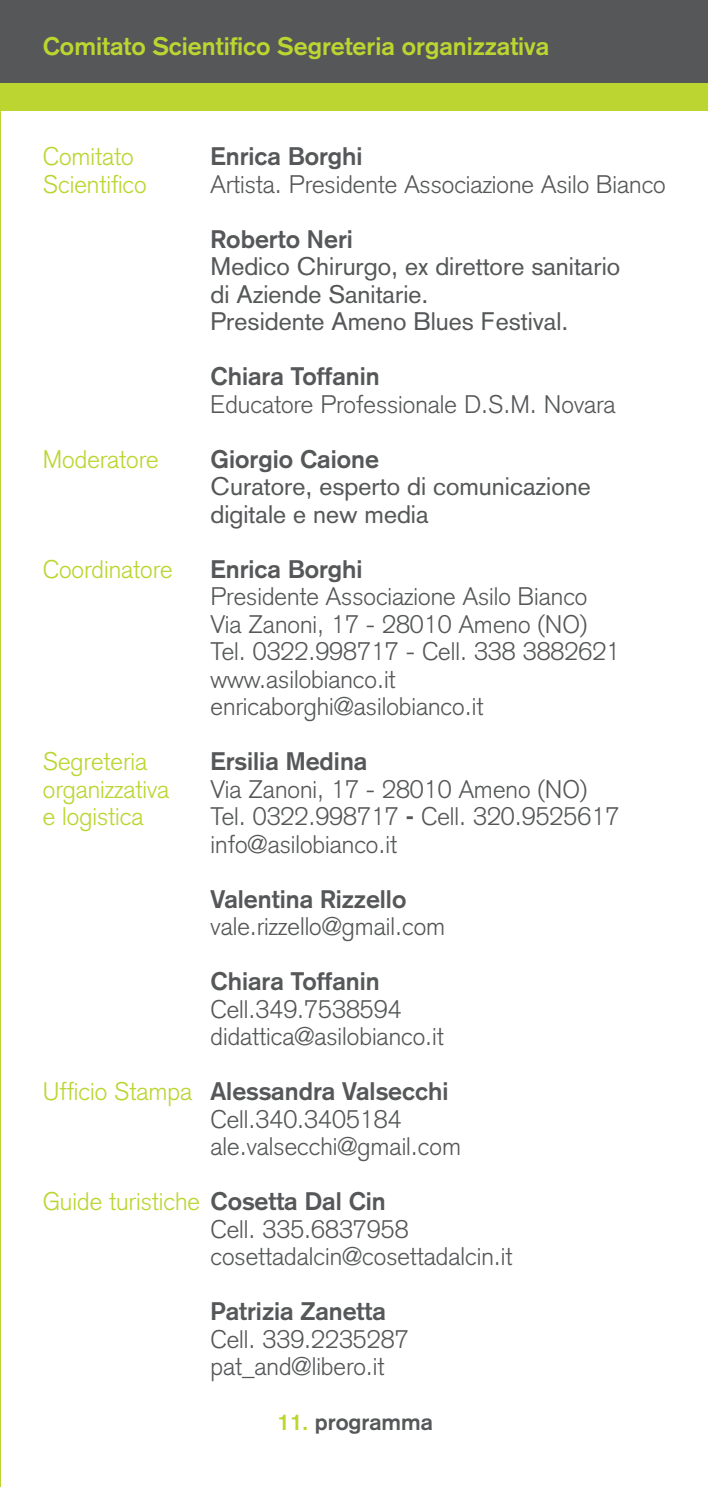
<style>
.page{position:relative;width:708px;height:1487px;background:#fff}
.page>*{position:absolute;margin:0;border:0;box-sizing:border-box;transform-origin:0 0}
.t1{font:300 25px/27.5px "Akzidenz Grotesk";color:#555758}
.t2{font:25px/27.5px "Akzidenz Grotesk";color:#555758}
.t3{font:700 25px "Akzidenz Grotesk";color:#555758}
.t4{font:300 25px "Akzidenz Grotesk";color:#bcd531}
.t5{font:700 25px "Akzidenz Grotesk";color:#bcd531}
.t6{font:700 22.5px "Akzidenz Grotesk";color:#555758}
.s1{font-weight:700}
.s2{color:#bcd531}
</style>
<div class="page">
<hr style="left:0;top:0;width:1px;height:1487px;background:#bcd531">
<div style="left:0;top:0;width:707px;height:83px;background:#555758"></div>
<div style="left:0;top:83px;width:707px;height:27px;background:#bcd531"></div>
<p class="t5" style="left:43px;top:37px;width:507px">Comitato Scientifico Segreteria organizzativa</p>
<p class="t4" style="left:43px;top:147px;width:92px">Comitato</p>
<p class="t3" style="left:210px;top:147px;width:153px">Enrica Borghi</p>
<p class="t4" style="left:43px;top:175px;width:105px">Scientifico</p>
<p class="t1" style="left:210px;top:173px;width:456px">Artista. Presidente Associazione Asilo Bianco</p>
<p class="t3" style="left:210px;top:230px;width:144px">Roberto Neri</p>
<p class="t2" style="left:210px;top:255px;width:411px">Medico Chirurgo, ex direttore sanitario di Aziende Sanitarie.<br>Presidente Ameno Blues Festival.</p>
<p class="t3" style="left:210px;top:367px;width:171px">Chiara Toffanin</p>
<p class="t1" style="left:210px;top:393px;width:406px">Educatore Professionale D.S.M. Novara</p>
<p class="t4" style="left:43px;top:450px;width:117px">Moderatore</p>
<p class="t3" style="left:210px;top:450px;width:170px">Giorgio Caione</p>
<p class="t2" style="left:210px;top:475px;width:381px">Curatore, esperto di comunicazione digitale e new media</p>
<p class="t4" style="left:43px;top:560px;width:131px">Coordinatore</p>
<p class="t3" style="left:210px;top:560px;width:153px">Enrica Borghi</p>
<p class="t1" style="left:210px;top:586px;width:411px">Presidente Associazione Asilo Bianco<br>Via Zanoni, 17 - 28010 Ameno (NO)<br>Tel. 0322.998717 - Cell. 338 3882621 www.asilobianco.it enricaborghi@asilobianco.it</p>
<p class="t4" style="left:43px;top:752px;width:106px">Segreteria</p>
<p class="t3" style="left:210px;top:752px;width:158px">Ersilia Medina</p>
<p class="t4" style="left:43px;top:780px;width:128px">organizzativa</p>
<p class="t1" style="left:210px;top:778px;width:378px">Via Zanoni, 17 - 28010 Ameno (NO)</p>
<p class="t4" style="left:43px;top:807px;width:102px">e logistica</p>
<p class="t1" style="left:210px;top:806px;width:410px">Tel. 0322.998717 <span class="s1">-</span> Cell. 320.9525617 info@asilobianco.it</p>
<p class="t3" style="left:210px;top:890px;width:197px">Valentina Rizzello</p>
<p class="t1" style="left:210px;top:916px;width:236px">vale.rizzello@gmail.com</p>
<p class="t3" style="left:210px;top:972px;width:171px">Chiara Toffanin</p>
<p class="t1" style="left:210px;top:998px;width:235px">Cell.349.7538594 didattica@asilobianco.it</p>
<p class="t1" style="left:210px;top:1081px;width:252px;text-indent:-168px"><span class="s2">Ufficio Stampa</span> <span class="s1">Alessandra Valsecchi<br></span>Cell.340.3405184 ale.valsecchi@gmail.com</p>
<p class="t1" style="left:210px;top:1191px;width:303px;text-indent:-167px"><span class="s2">Guide turistiche</span> <span class="s1">Cosetta Dal Cin<br></span>Cell. 335.6837958 cosettadalcin@cosettadalcin.it</p>
<p class="t3" style="left:210px;top:1302px;width:177px">Patrizia Zanetta</p>
<p class="t1" style="left:210px;top:1328px;width:199px">Cell. 339.2235287 pat_and@libero.it</p>
<p class="t6" style="left:277px;top:1414px;width:157px"><span class="s2">11.</span> programma</p>
</div>
